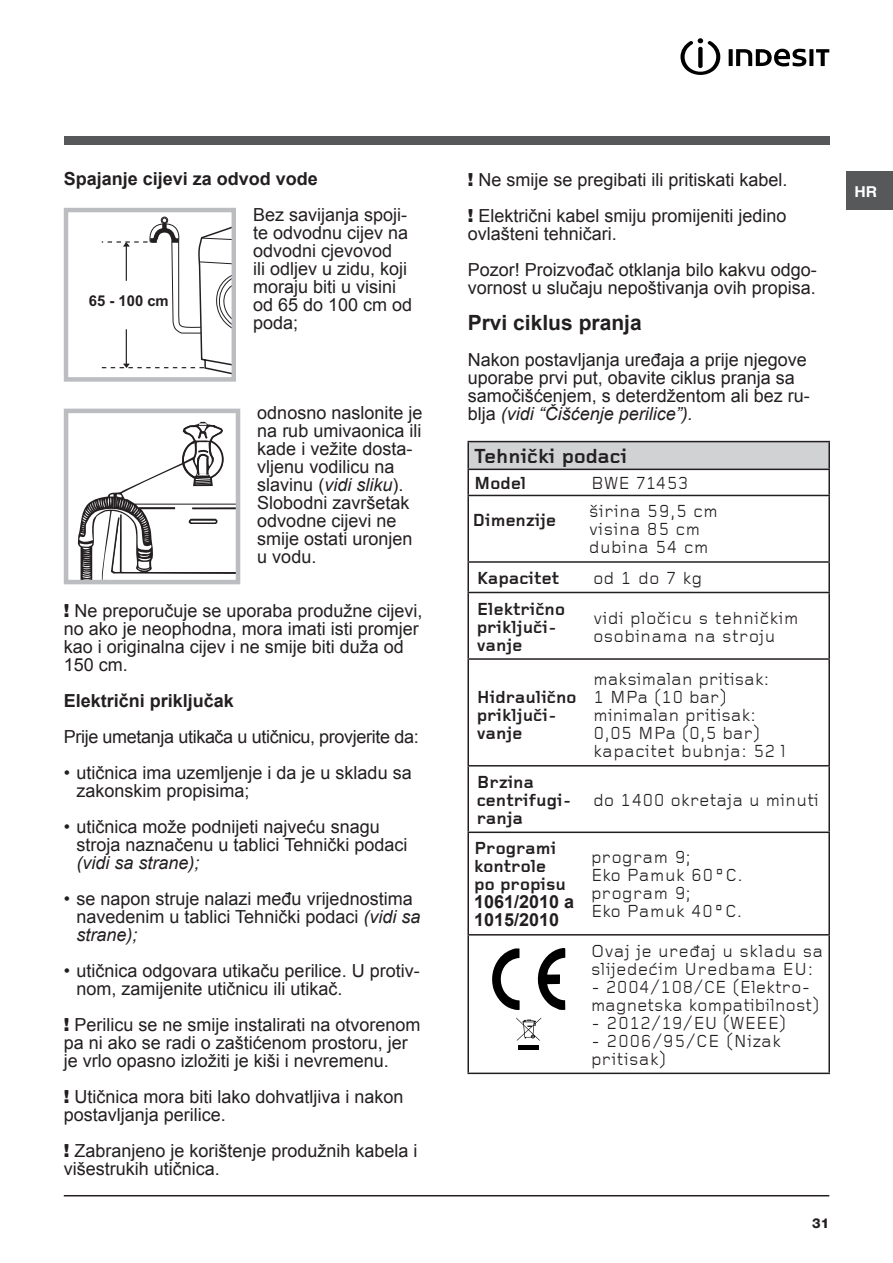
<style>
.page{position:relative;width:893px;height:1263px;background:#fff}
.page>*{position:absolute;margin:0;border:0;box-sizing:border-box;transform-origin:0 0}
.titoletto{font:700 21px "Arial";color:#231f20}
.t1{font:21px "Ariston Bold CE";color:#231f20}
.Corpo_testo{font:18px/18px "Arial";color:#231f20}
.t2{font:18px/18px "Ariston Regular CE";letter-spacing:.03em;color:#231f20}
.t3{font:18px/18px "Ariston Bold CE";color:#231f20}
.t4{font:18px/18px "Ariston Regular CE";letter-spacing:.01em;color:#231f20}
.Titolo_3{font:700 18px "Arial";color:#231f20}
.Corpo_testo-2{font:18px "Arial";letter-spacing:-.02em;color:#231f20}
.t5{font:18px "Ariston Regular CE";color:#231f20}
.t6{font:700 15px "Arial";color:#231f20}
.t7{font:700 15px "Helvetica";color:#fff;scale:1.05 1}
.t8{font:800 13.5px "Helvetica Neue";color:#231f20}
.s1{font-style:italic}
.s2{font-family:"Helvetica Neue";font-weight:900}
.s3{font-family:"Arial";font-weight:700}
</style>
<div class="page">
<hr style="left:64px;top:1195px;width:765px;height:1px;background:#231f20">
<div style="left:846px;top:172px;width:47px;height:38px;background:#57585a"></div>
<div style="left:64px;top:136px;width:765px;height:9px;background:#57585a"></div>
<svg style="left:680px;top:38px;width:40px;height:37px"></svg>
<svg style="left:729px;top:49px;width:4px;height:17px"></svg>
<svg style="left:736px;top:49px;width:70px;height:17px"></svg>
<svg style="left:809px;top:49px;width:4px;height:17px"></svg>
<svg style="left:816px;top:49px;width:13px;height:17px"></svg>
<div style="left:162px;top:217px;width:6px;height:7px;background:#555152;border-radius:50%"></div>
<div style="left:161px;top:217px;width:7px;height:7px;border:1px solid #231f20;border-radius:50%"></div>
<svg style="left:101px;top:218px;width:130px;height:157px"></svg>
<div style="left:64px;top:208px;width:172px;height:174px;border:4px solid #bcbdc0"></div>
<div style="left:64px;top:409px;width:176px;height:175px;border:5px solid #bcbdc0"></div>
<svg style="left:76px;top:422px;width:162px;height:160px"></svg>
<div style="left:468px;top:442px;width:361px;height:27px;background:#d1d2d4"></div>
<hr style="left:467px;top:441px;width:118px;height:1px;background:#231f20">
<hr style="left:467px;top:442px;width:2px;height:27px;background:#231f20">
<hr style="left:585px;top:441px;width:245px;height:1px;background:#231f20">
<hr style="left:828px;top:442px;width:2px;height:27px;background:#231f20">
<hr style="left:585px;top:469px;width:245px;height:1px;background:#231f20">
<hr style="left:828px;top:470px;width:2px;height:25px;background:#231f20">
<hr style="left:467px;top:469px;width:118px;height:1px;background:#231f20">
<hr style="left:467px;top:470px;width:2px;height:25px;background:#231f20">
<hr style="left:467px;top:833px;width:2px;height:101px;background:#231f20">
<hr style="left:828px;top:833px;width:2px;height:101px;background:#231f20">
<hr style="left:467px;top:934px;width:118px;height:1px;background:#231f20">
<hr style="left:467px;top:935px;width:2px;height:137px;background:#231f20">
<hr style="left:585px;top:934px;width:245px;height:1px;background:#231f20">
<hr style="left:828px;top:935px;width:2px;height:137px;background:#231f20">
<hr style="left:467px;top:1072px;width:118px;height:2px;background:#231f20">
<hr style="left:585px;top:1072px;width:245px;height:2px;background:#231f20">
<hr style="left:467px;top:495px;width:118px;height:1px;background:#231f20">
<hr style="left:467px;top:496px;width:2px;height:65px;background:#231f20">
<hr style="left:585px;top:495px;width:245px;height:1px;background:#231f20">
<hr style="left:828px;top:496px;width:2px;height:65px;background:#231f20">
<hr style="left:467px;top:561px;width:118px;height:2px;background:#231f20">
<hr style="left:467px;top:563px;width:2px;height:29px;background:#231f20">
<hr style="left:585px;top:561px;width:245px;height:2px;background:#231f20">
<hr style="left:828px;top:563px;width:2px;height:29px;background:#231f20">
<hr style="left:467px;top:592px;width:118px;height:1px;background:#231f20">
<hr style="left:467px;top:593px;width:2px;height:65px;background:#231f20">
<hr style="left:585px;top:592px;width:245px;height:1px;background:#231f20">
<hr style="left:828px;top:593px;width:2px;height:65px;background:#231f20">
<hr style="left:467px;top:658px;width:118px;height:2px;background:#231f20">
<hr style="left:467px;top:660px;width:2px;height:105px;background:#231f20">
<hr style="left:585px;top:658px;width:245px;height:2px;background:#231f20">
<hr style="left:828px;top:660px;width:2px;height:105px;background:#231f20">
<hr style="left:467px;top:765px;width:118px;height:1px;background:#231f20">
<hr style="left:467px;top:766px;width:2px;height:65px;background:#231f20">
<hr style="left:585px;top:765px;width:245px;height:1px;background:#231f20">
<hr style="left:828px;top:766px;width:2px;height:65px;background:#231f20">
<hr style="left:467px;top:831px;width:118px;height:2px;background:#231f20">
<hr style="left:585px;top:831px;width:245px;height:2px;background:#231f20">
<svg style="left:537px;top:948px;width:28px;height:62px"></svg>
<svg style="left:492px;top:948px;width:28px;height:62px"></svg>
<div style="left:518px;top:1045px;width:21px;height:5px;background:#000"></div>
<svg style="left:516px;top:1017px;width:25px;height:24px"></svg>
<p class="Titolo_3" style="left:64px;top:167px;width:256px">Spajanje cijevi za odvod vode</p>
<p class="Corpo_testo" style="left:253px;top:206px;width:161px">Bez savijanja spoji&shy;te odvodnu cijev na odvodni cjevovod<br>ili odljev u zidu, koji moraju biti u visini od 65 do 100 cm od poda;</p>
<p class="t6" style="left:89px;top:291px;width:81px">65 - 100 cm</p>
<p class="Corpo_testo" style="left:257px;top:404px;width:167px">odnosno naslonite je na rub umivaonica ili kade i vežite dosta&shy;vljenu vodilicu na slavinu (<span class="s1">vidi sliku</span>).<br>Slobodni završetak odvodne cijevi ne smije ostati uronjen u vodu.</p>
<p class="Corpo_testo" style="left:64px;top:602px;width:360px"><span class="s2">!</span> Ne preporučuje se uporaba produžne cijevi, no ako je neophodna, mora imati isti promjer kao i originalna cijev i ne smije biti duža od 150 cm.</p>
<p class="Titolo_3" style="left:64px;top:689px;width:172px">Električni priključak</p>
<p class="Corpo_testo-2" style="left:64px;top:725px;width:356px">Prije umetanja utikača u utičnicu, provjerite da:</p>
<p class="Corpo_testo" style="left:77px;top:764px;width:337px;text-indent:-13px">• utičnica ima uzemljenje i da je u skladu sa zakonskim propisima;</p>
<p class="Corpo_testo" style="left:77px;top:818px;width:332px;text-indent:-13px">• utičnica može podnijeti najveću snagu stroja naznačenu u tablici Tehnički podaci <span class="s1">(vidi sa strane);</span></p>
<p class="Corpo_testo" style="left:77px;top:890px;width:345px;text-indent:-13px">• se napon struje nalazi među vrijednostima navedenim u tablici Tehnički podaci <span class="s1">(vidi sa strane);</span></p>
<p class="Corpo_testo" style="left:77px;top:962px;width:345px;text-indent:-13px">• utičnica odgovara utikaču perilice. U protiv&shy;nom, zamijenite utičnicu ili utikač.</p>
<p class="Corpo_testo" style="left:64px;top:1016px;width:358px"><span class="s2">!</span> Perilicu se ne smije instalirati na otvorenom pa ni ako se radi o zaštićenom prostoru, jer je vrlo opasno izložiti je kiši i nevremenu.</p>
<p class="Corpo_testo" style="left:64px;top:1088px;width:341px"><span class="s2">!</span> Utičnica mora biti lako dohvatljiva i nakon postavljanja perilice.</p>
<p class="Corpo_testo" style="left:64px;top:1142px;width:355px"><span class="s2">!</span> Zabranjeno je korištenje produžnih kabela i višestrukih utičnica.</p>
<p class="Corpo_testo" style="left:468px;top:171px;width:321px"><span class="s2">!</span> Ne smije se pregibati ili pritiskati kabel.</p>
<p class="Corpo_testo" style="left:468px;top:207px;width:320px"><span class="s2">!</span> Električni kabel smiju promijeniti jedino ovlašteni tehničari.</p>
<p class="Corpo_testo" style="left:468px;top:261px;width:351px">Pozor! Proizvođač otklanja bilo kakvu odgo&shy;vornost u slučaju nepoštivanja ovih propisa.</p>
<p class="titoletto" style="left:468px;top:309px;width:175px">Prvi ciklus pranja</p>
<p class="Corpo_testo" style="left:468px;top:351px;width:344px">Nakon postavljanja uređaja a prije njegove uporabe prvi put, obavite ciklus pranja sa samočišćenjem, s deterdžentom ali bez ru&shy;blja <span class="s1">(vidi “Čišćenje perilice”).</span></p>
<p class="t1" style="left:474px;top:444px;width:154px">Tehnièki podaci</p>
<p class="t3" style="left:474px;top:475px;width:54px">Model</p>
<p class="t5" style="left:591px;top:472px;width:99px">BWE 71453</p>
<p class="t3" style="left:472px;top:512px;width:85px">Dimenzije</p>
<p class="t2" style="left:589px;top:503px;width:130px">širina 59,5 cm</p>
<p class="t2" style="left:589px;top:521px;width:112px">visina 85 cm</p>
<p class="t2" style="left:589px;top:539px;width:121px">dubina 54 cm</p>
<p class="t3" style="left:477px;top:569px;width:84px">Kapacitet</p>
<p class="t2" style="left:593px;top:569px;width:110px">od 1 do 7 kg</p>
<p class="t3" style="left:477px;top:600px;width:90px">Elektrièno prikljuèi&shy;vanje</p>
<p class="t2" style="left:593px;top:609px;width:206px">vidi ploèicu s tehnièkim osobinama na stroju</p>
<p class="t3" style="left:477px;top:689px;width:101px">Hidraulièno prikljuèi&shy;vanje</p>
<p class="t4" style="left:593px;top:671px;width:177px">maksimalan pritisak:<br>1 MPa (10 bar)</p>
<p class="t4" style="left:593px;top:707px;width:168px">minimalan pritisak:<br>0,05 MPa (0,5 bar)</p>
<p class="t2" style="left:593px;top:743px;width:194px">kapacitet bubnja: 52 l</p>
<p class="t3" style="left:477px;top:773px;width:96px">Brzina centrifugi&shy;ranja</p>
<p class="t2" style="left:593px;top:791px;width:227px">do 1400 okretaja u minuti</p>
<p class="t3" style="left:474px;top:840px;width:102px">Programi kontrole<br>po propisu<br><span class="s3">1061/2010 a<br>1015/2010</span></p>
<p class="t2" style="left:591px;top:849px;width:153px">program 9;<br>Eko Pamuk 60°C.</p>
<p class="t2" style="left:591px;top:885px;width:153px">program 9;<br>Eko Pamuk 40°C.</p>
<p class="t2" style="left:591px;top:942px;width:234px">Ovaj je ureðaj u skladu sa slijedeæim Uredbama EU:</p>
<p class="t4" style="left:591px;top:978px;width:230px">- 2004/108/CE (Elektro&shy;magnetska kompatibilnost)</p>
<p class="t5" style="left:591px;top:1012px;width:197px">- 2012/19/EU (WEEE)</p>
<p class="t2" style="left:591px;top:1032px;width:192px">- 2006/95/CE (Nizak pritisak)</p>
<p class="t7" style="left:854px;top:183px;width:23px">HR</p>
<p class="t8" style="left:812px;top:1215px;width:19px">31</p>
</div>
